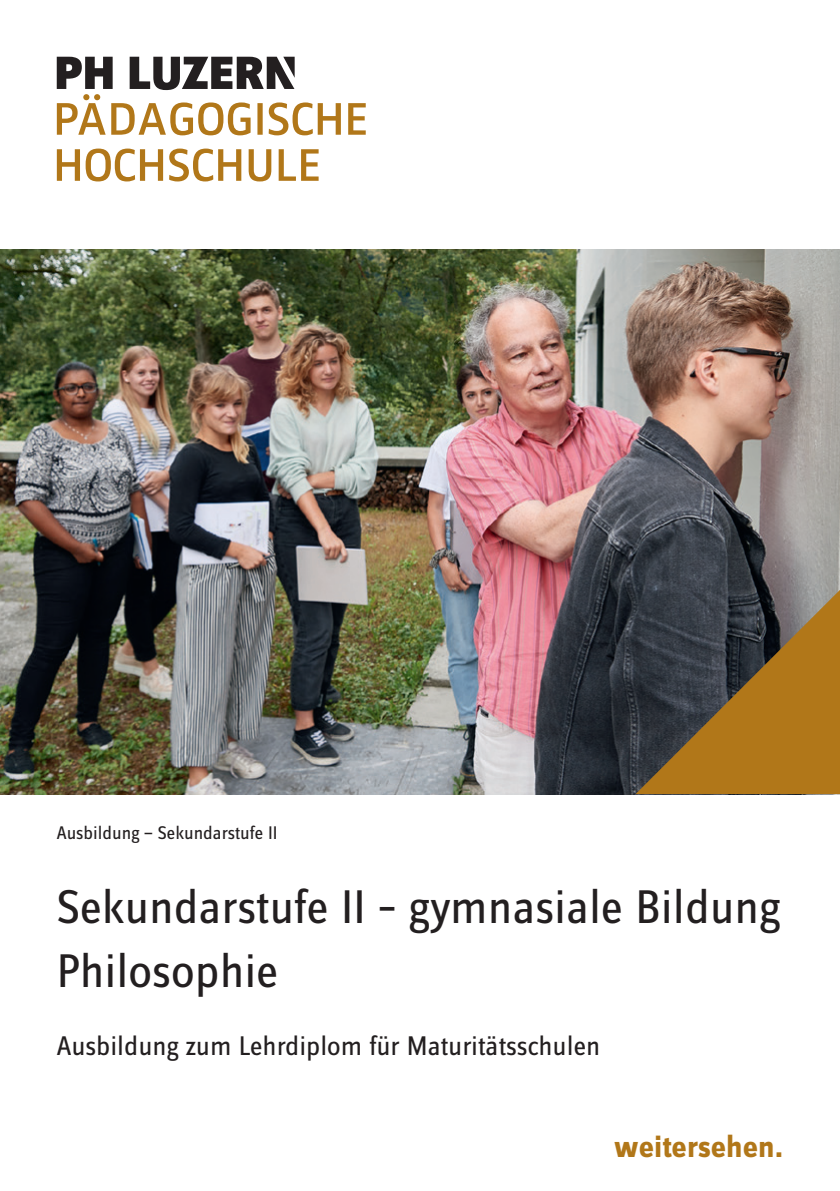
<style>
.page{position:relative;width:840px;height:1191px;background:#fff}
.page>*{position:absolute;margin:0;border:0;box-sizing:border-box;transform-origin:0 0}
.t1{font:49px/64px "Zine Sans Dis OT";color:#231f20}
.t2{font:700 32px "Zine Sans Dis OT";color:#b17719}
.t3{font:28px "Zine Sans Dis OT";color:#231f20}
.t4{font:19px "Zine Sans Dis OT";color:#231f20}
</style>
<div class="page">
<svg style="left:57px;top:149px;width:23px;height:32px"></svg>
<svg style="left:86px;top:149px;width:77px;height:32px"></svg>
<svg style="left:169px;top:149px;width:72px;height:32px"></svg>
<svg style="left:248px;top:149px;width:23px;height:32px"></svg>
<svg style="left:278px;top:149px;width:40px;height:32px"></svg>
<svg style="left:57px;top:57px;width:308px;height:78px"></svg>
<img style="left:0;top:249px;width:839px;height:545px">
<svg style="left:635px;top:590px;width:204px;height:204px;background:#745a30"></svg>
<p class="t4" style="left:57px;top:824px;width:222px">Ausbildung — Sekundarstufe II</p>
<p class="t1" style="left:57px;top:876px;width:724px">Sekundarstufe II – gymnasiale Bildung<br>Philosophie</p>
<p class="t3" style="left:57px;top:1032px;width:544px">Ausbildung zum Lehrdiplom für Maturitätsschulen</p>
<p class="t2" style="left:614px;top:1130px;width:170px">weitersehen.</p>
</div>
